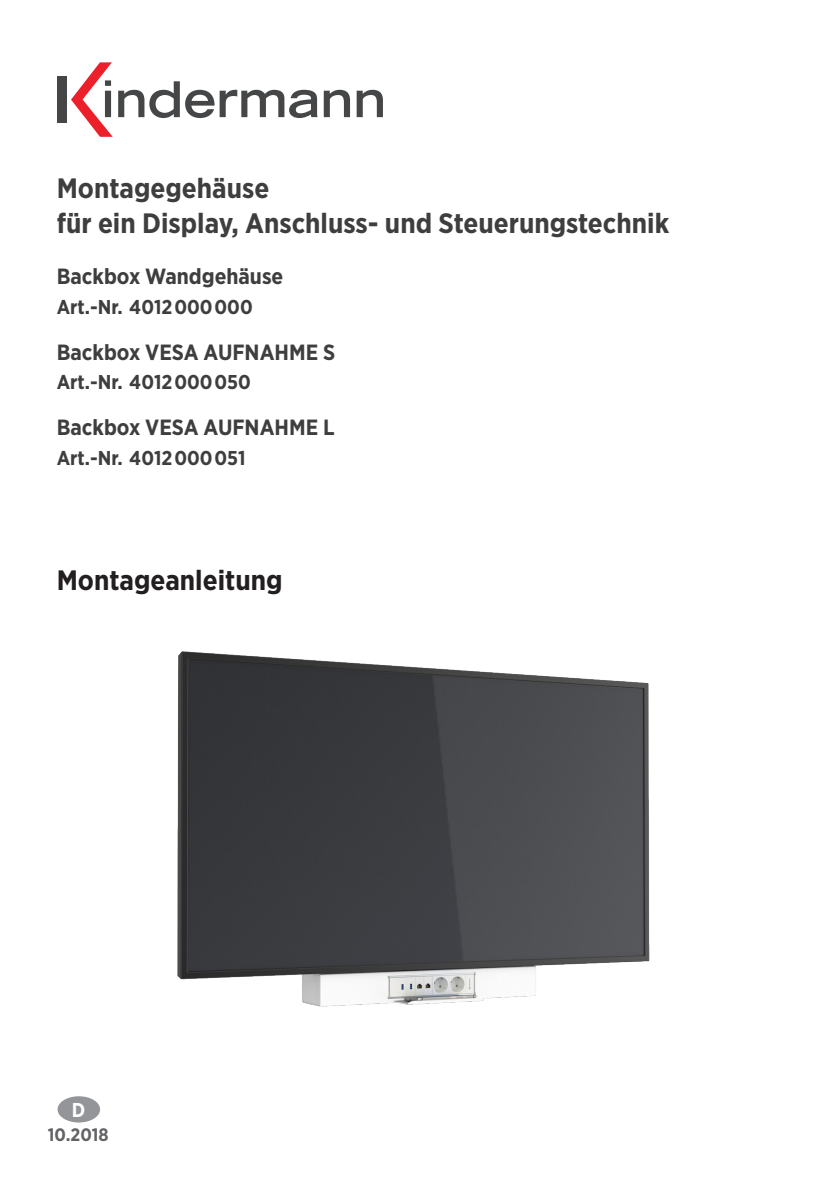
<style>
.page{position:relative;width:840px;height:1191px;background:#fff}
.page>*{position:absolute;margin:0;border:0;box-sizing:border-box;transform-origin:0 0}
.header_DIN_A5___Arti{font:700 28px "Gotham Narrow";color:#3e3e3f}
.head_DIN_A5___Montag{font:700 28px "Gotham Narrow";color:#231f20}
.header_DIN_A5___Arti-2{font:700 22px "Gotham Narrow";color:#3e3e3f}
.header_DIN_A5___Arti-3{font:700 20px "Gotham Narrow";color:#3e3e3f}
.t1{font:700 20px "Gotham Narrow";color:#fff}
.body_DIN_A5___Monat{font:700 18px "Gotham Narrow";color:#636366}
</style>
<div class="page">
<div style="left:57px;top:76px;width:10px;height:47px;background:#454647"></div>
<svg style="left:71px;top:62px;width:246px;height:75px"></svg>
<svg style="left:323px;top:90px;width:27px;height:27px"></svg>
<svg style="left:356px;top:90px;width:27px;height:27px"></svg>
<div style="left:58px;top:1096px;width:42px;height:26px;background:#939598;border-radius:50%"></div>
<img style="left:177px;top:651px;width:473px;height:356px">
<p class="header_DIN_A5___Arti" style="left:57px;top:170px;width:214px">Montagegehäuse</p>
<p class="header_DIN_A5___Arti" style="left:57px;top:205px;width:613px">für ein Display, Anschluss- und Steuerungstechnik</p>
<p class="header_DIN_A5___Arti-2" style="left:57px;top:262px;width:228px">Backbox Wandgehäuse</p>
<p class="header_DIN_A5___Arti-3" style="left:57px;top:294px;width:197px">Art.-Nr. 4012000000</p>
<p class="header_DIN_A5___Arti-2" style="left:57px;top:338px;width:280px">Backbox VESA AUFNAHME S</p>
<p class="header_DIN_A5___Arti-3" style="left:57px;top:369px;width:196px">Art.-Nr. 4012000050</p>
<p class="header_DIN_A5___Arti-2" style="left:57px;top:413px;width:279px">Backbox VESA AUFNAHME L</p>
<p class="header_DIN_A5___Arti-3" style="left:57px;top:445px;width:190px">Art.-Nr. 4012000051</p>
<p class="head_DIN_A5___Montag" style="left:57px;top:562px;width:227px">Montageanleitung</p>
<p class="t1" style="left:72px;top:1097px;width:15px">D</p>
<p class="body_DIN_A5___Monat" style="left:48px;top:1123px;width:62px">10.2018</p>
</div>
